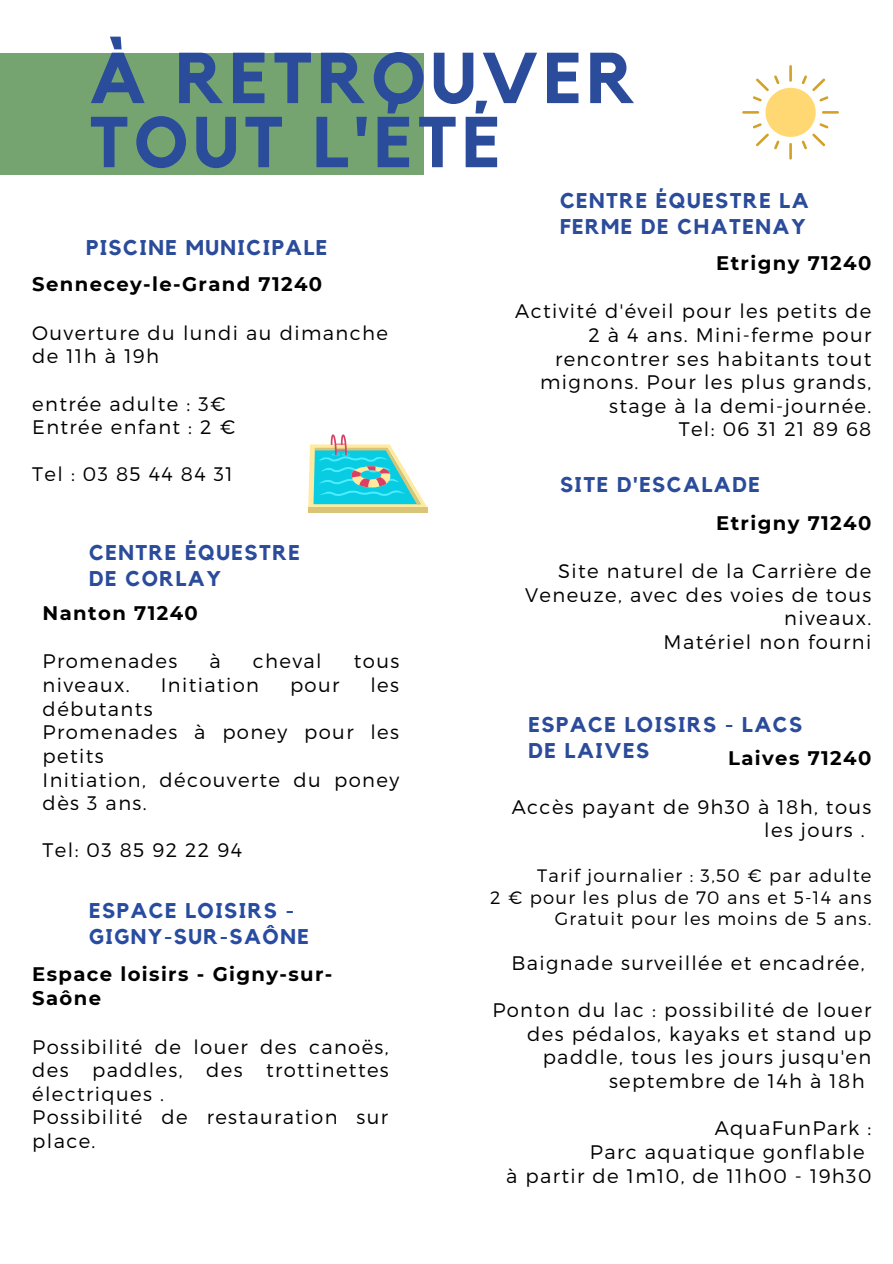
<style>
.page{position:relative;width:893px;height:1264px;background:#fff}
.page>*{position:absolute;margin:0;border:0;box-sizing:border-box;transform-origin:0 0}
.t1{font:700 71.1px/64.1px "Kollektif";letter-spacing:.07em;color:#2b4b9b}
.t2{font:700 21.3px/25.8px "Kollektif";letter-spacing:.07em;color:#2b4b9b}
.t3{font:700 21.3px/25.8px "Kollektif";letter-spacing:.07em;color:#284ca1}
.t4{font:300 19.65px/23.5px "Montserrat";letter-spacing:.07em;color:#000}
.t5{font:700 19.65px/24.8px "Montserrat";letter-spacing:.07em;color:#000}
.t6{font:300 18px/21.3px "Montserrat";letter-spacing:.07em;color:#000;text-align:right}
</style>
<div class="page">
<div style="left:308px;top:508px;width:119px;height:5px;background:#d9c477"></div>
<svg style="left:308px;top:434px;width:119px;height:74px"></svg>
<svg style="left:742px;top:65px;width:96px;height:95px"></svg>
<div style="left:0;top:53px;width:423px;height:122px;background:#76a470"></div>
<h1 class="t1" style="left:89px;top:49px;width:548px">À RETROUVER<br>TOUT L'ÉTÉ</h1>
<p class="t2" style="left:86px;top:235px;width:243px">PISCINE MUNICIPALE</p>
<p class="t5" style="left:32px;top:272px;width:291px">Sennecey-le-Grand 71240</p>
<p class="t4" style="left:32px;top:320px;width:357px">Ouverture du lundi au dimanche de 11h à 19h</p>
<p class="t4" style="left:32px;top:391px;width:205px">entrée adulte : 3€<br>Entrée enfant : 2 €</p>
<p class="t4" style="left:32px;top:461px;width:202px">Tel : 03 85 44 84 31</p>
<p class="t2" style="left:89px;top:540px;width:212px">CENTRE ÉQUESTRE<br>DE CORLAY</p>
<p class="t5" style="left:43px;top:600px;width:157px">Nanton 71240</p>
<p class="t4" style="left:43px;top:648px;width:136px">Promenades</p>
<p class="t4" style="left:209px;top:648px;width:13px">à</p>
<p class="t4" style="left:253px;top:648px;width:70px">cheval</p>
<p class="t4" style="left:354px;top:648px;width:47px">tous</p>
<p class="t4" style="left:43px;top:672px;width:89px">niveaux.</p>
<p class="t4" style="left:161px;top:672px;width:100px">Initiation</p>
<p class="t4" style="left:290px;top:672px;width:51px">pour</p>
<p class="t4" style="left:370px;top:672px;width:30px">les</p>
<p class="t4" style="left:43px;top:696px;width:358px">débutants<br>Promenades à poney pour les petits<br>Initiation, découverte du poney dès 3 ans.</p>
<p class="t4" style="left:43px;top:837px;width:201px">Tel: 03 85 92 22 94</p>
<p class="t3" style="left:89px;top:898px;width:221px">ESPACE LOISIRS -<br>GIGNY-SUR-SAÔNE</p>
<p class="t5" style="left:32px;top:961px;width:302px">Espace loisirs - Gigny-sur-<br>Saône</p>
<p class="t4" style="left:32px;top:1033px;width:358px">Possibilité de louer des canoës, des paddles, des trottinettes électriques .<br>Possibilité de restauration sur place.</p>
<p class="t2" style="left:560px;top:188px;width:250px">CENTRE ÉQUESTRE LA<br>FERME DE CHATENAY</p>
<p class="t5" style="left:716px;top:250px;width:157px">Etrigny 71240</p>
<p class="t4" style="left:515px;top:298px;width:357px;text-align:right">Activité d'éveil pour les petits de<br>2 à 4 ans. Mini-ferme pour rencontrer ses habitants tout mignons. Pour les plus grands, stage à la demi-journée.<br>Tel: 06 31 21 89 68</p>
<p class="t2" style="left:560px;top:473px;width:201px">SITE D'ESCALADE</p>
<p class="t5" style="left:716px;top:510px;width:157px">Etrigny 71240</p>
<p class="t4" style="left:525px;top:558px;width:348px;text-align:right">Site naturel de la Carrière de<br>Veneuze, avec des voies de tous niveaux.<br>Matériel non fourni</p>
<p class="t2" style="left:528px;top:712px;width:275px">ESPACE LOISIRS - LACS<br>DE LAIVES</p>
<p class="t5" style="left:728px;top:745px;width:145px">Laives 71240</p>
<p class="t4" style="left:764px;top:793px;width:109px;text-indent:-252px">Accès payant de 9h30 à 18h, tous les jours .</p>
<p class="t6" style="left:490px;top:864px;width:383px">Tarif journalier : 3,50 € par adulte<br>2 € pour les plus de 70 ans et 5-14 ans<br>Gratuit pour les moins de 5 ans.</p>
<p class="t4" style="left:511px;top:950px;width:355px">Baignade surveillée et encadrée,</p>
<p class="t4" style="left:492px;top:997px;width:380px">Ponton du lac : possibilité de louer</p>
<p class="t4" style="left:527px;top:1021px;width:346px">des pédalos, kayaks et stand up</p>
<p class="t4" style="left:542px;top:1044px;width:330px">paddle, tous les jours jusqu'en</p>
<p class="t4" style="left:609px;top:1068px;width:257px">septembre de 14h à 18h</p>
<p class="t4" style="left:714px;top:1115px;width:158px">AquaFunPark :</p>
<p class="t4" style="left:590px;top:1139px;width:276px">Parc aquatique gonflable</p>
<p class="t4" style="left:506px;top:1162px;width:367px">à partir de 1m10, de 11h00 - 19h30</p>
</div>
